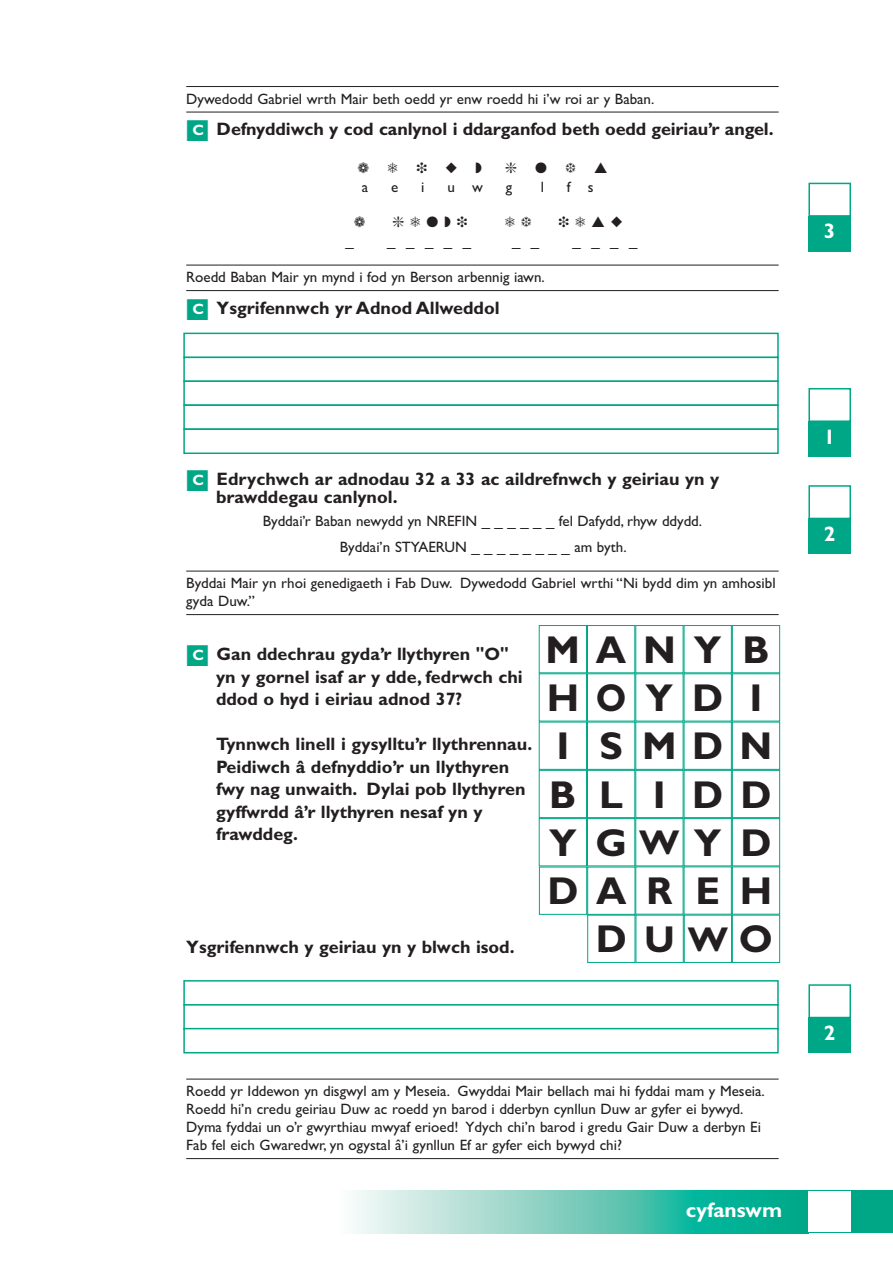
<style>
.page{position:relative;width:893px;height:1263px;background:#fff}
.page>*{position:absolute;margin:0;border:0;box-sizing:border-box;transform-origin:0 0}
.t1{font:700 39px/48.3px "Gill Sans";letter-spacing:.465em;color:#231f20}
.t2{font:700 39px/48.3px "Gill Sans";letter-spacing:.485em;color:#231f20;text-align:right}
.t3{font:700 34.5px "Gill Sans";color:#231f20}
.t4{font:700 21px "Gill Sans";color:#fff}
.t5{font:700 18px/22.5px "Gill Sans";color:#231f20}
.t6{font:15px/18px "Gill Sans";color:#231f20}
.t7{font:15px "Zapf Dingbats";color:#231f20}
.s1{color:#00a786}
.s2{font-size:15px;color:#fff}
.s3{font-size:39px}
.s4{font-size:37.5px}
.s5{font-size:34.5px}
</style>
<div class="page">
<hr style="left:186px;top:86px;width:593px;height:1px;background:#231f20">
<hr style="left:186px;top:112px;width:593px;height:1px;background:#231f20">
<hr style="left:186px;top:265px;width:593px;height:1px;background:#231f20">
<hr style="left:186px;top:290px;width:593px;height:1px;background:#231f20">
<hr style="left:186px;top:571px;width:593px;height:1px;background:#231f20">
<hr style="left:186px;top:614px;width:593px;height:1px;background:#231f20">
<hr style="left:186px;top:1079px;width:593px;height:1px;background:#231f20">
<hr style="left:186px;top:1158px;width:593px;height:1px;background:#231f20">
<div style="left:808px;top:183px;width:43px;height:34px;border:2px solid #00a786"></div>
<div style="left:808px;top:216px;width:43px;height:35px;background:#00a786"></div>
<div style="left:808px;top:984px;width:43px;height:34px;border:2px solid #00a786"></div>
<div style="left:808px;top:1017px;width:43px;height:36px;background:#00a786"></div>
<div style="left:808px;top:485px;width:43px;height:34px;border:2px solid #00a786"></div>
<div style="left:808px;top:518px;width:43px;height:36px;background:#00a786"></div>
<div style="left:808px;top:388px;width:43px;height:34px;border:2px solid #00a786"></div>
<div style="left:808px;top:421px;width:43px;height:36px;background:#00a786"></div>
<div style="left:183px;top:333px;width:596px;height:25px;border:2px solid #00a786"></div>
<div style="left:183px;top:357px;width:596px;height:25px;border:2px solid #00a786"></div>
<div style="left:183px;top:380px;width:596px;height:26px;border:2px solid #00a786"></div>
<div style="left:183px;top:404px;width:596px;height:26px;border:2px solid #00a786"></div>
<div style="left:183px;top:428px;width:596px;height:26px;border:2px solid #00a786"></div>
<div style="left:539px;top:625px;width:48px;height:48px;border:1px solid #00a786"></div>
<div style="left:587px;top:625px;width:48px;height:48px;border:1px solid #00a786"></div>
<div style="left:635px;top:625px;width:48px;height:48px;border:1px solid #00a786"></div>
<div style="left:683px;top:625px;width:49px;height:48px;border:1px solid #00a786"></div>
<div style="left:732px;top:625px;width:48px;height:48px;border:1px solid #00a786"></div>
<div style="left:539px;top:673px;width:48px;height:49px;border:1px solid #00a786"></div>
<div style="left:587px;top:673px;width:48px;height:49px;border:1px solid #00a786"></div>
<div style="left:635px;top:673px;width:48px;height:49px;border:1px solid #00a786"></div>
<div style="left:683px;top:673px;width:49px;height:49px;border:1px solid #00a786"></div>
<div style="left:732px;top:673px;width:48px;height:49px;border:1px solid #00a786"></div>
<div style="left:539px;top:722px;width:48px;height:48px;border:1px solid #00a786"></div>
<div style="left:587px;top:722px;width:48px;height:48px;border:1px solid #00a786"></div>
<div style="left:635px;top:722px;width:48px;height:48px;border:1px solid #00a786"></div>
<div style="left:683px;top:722px;width:49px;height:48px;border:1px solid #00a786"></div>
<div style="left:732px;top:722px;width:48px;height:48px;border:1px solid #00a786"></div>
<div style="left:539px;top:770px;width:48px;height:48px;border:1px solid #00a786"></div>
<div style="left:587px;top:770px;width:48px;height:48px;border:1px solid #00a786"></div>
<div style="left:635px;top:770px;width:48px;height:48px;border:1px solid #00a786"></div>
<div style="left:683px;top:770px;width:49px;height:48px;border:1px solid #00a786"></div>
<div style="left:732px;top:770px;width:48px;height:48px;border:1px solid #00a786"></div>
<div style="left:539px;top:818px;width:48px;height:48px;border:1px solid #00a786"></div>
<div style="left:587px;top:818px;width:48px;height:48px;border:1px solid #00a786"></div>
<div style="left:539px;top:867px;width:48px;height:48px;border:1px solid #00a786"></div>
<div style="left:587px;top:867px;width:48px;height:48px;border:1px solid #00a786"></div>
<div style="left:635px;top:818px;width:48px;height:48px;border:1px solid #00a786"></div>
<div style="left:683px;top:818px;width:49px;height:48px;border:1px solid #00a786"></div>
<div style="left:587px;top:915px;width:48px;height:48px;border:1px solid #00a786"></div>
<div style="left:635px;top:915px;width:49px;height:48px;border:1px solid #00a786"></div>
<div style="left:684px;top:915px;width:48px;height:48px;border:1px solid #00a786"></div>
<div style="left:732px;top:818px;width:48px;height:48px;border:1px solid #00a786"></div>
<div style="left:635px;top:866px;width:48px;height:49px;border:1px solid #00a786"></div>
<div style="left:683px;top:866px;width:49px;height:49px;border:1px solid #00a786"></div>
<div style="left:732px;top:866px;width:48px;height:49px;border:1px solid #00a786"></div>
<div style="left:732px;top:915px;width:48px;height:48px;border:1px solid #00a786"></div>
<div style="left:183px;top:980px;width:596px;height:26px;border:2px solid #00a786"></div>
<div style="left:183px;top:1004px;width:596px;height:26px;border:2px solid #00a786"></div>
<div style="left:183px;top:1028px;width:596px;height:25px;border:2px solid #00a786"></div>
<div style="left:808px;top:1191px;width:84px;height:42px;background:#00a786"></div>
<svg style="left:353px;top:1191px;width:455px;height:42px;background:#6dccbb"></svg>
<div style="left:808px;top:1191px;width:43px;height:41px;background:#fff"></div>
<p class="t6" style="left:186px;top:91px;width:470px">Dywedodd Gabriel wrth Mair beth oedd yr enw roedd hi i’w roi ar y Baban.</p>
<p class="t5" style="left:186px;top:120px;width:589px"><span class="s1">■</span><span class="s2">C</span> Defnyddiwch y cod canlynol i ddarganfod beth oedd geiriau’r angel.</p>
<p class="t7" style="left:357px;top:159px;width:126px">❁ ❅ ❉ ◆ ◗</p>
<p class="t7" style="left:505px;top:159px;width:104px">❇ ● ❆ ▲</p>
<p class="t6" style="left:362px;top:180px;width:8px">a</p>
<p class="t6" style="left:391px;top:180px;width:9px">e</p>
<p class="t6" style="left:421px;top:180px;width:5px">i</p>
<p class="t6" style="left:447px;top:180px;width:37px">u w</p>
<p class="t6" style="left:506px;top:180px;width:8px">g</p>
<p class="t6" style="left:541px;top:180px;width:5px">l</p>
<p class="t6" style="left:567px;top:180px;width:28px">f s</p>
<p class="t7" style="left:392px;top:213px;width:76px">❇❅●◗❉</p>
<p class="t7" style="left:558px;top:213px;width:66px">❉❅▲◆</p>
<p class="t6" style="left:346px;top:234px;width:10px">_</p>
<p class="t6" style="left:387px;top:234px;width:85px">_ _ _ _ _</p>
<p class="t6" style="left:512px;top:234px;width:29px">_ _</p>
<p class="t6" style="left:572px;top:234px;width:66px">_ _ _ _</p>
<p class="t6" style="left:186px;top:270px;width:360px">Roedd Baban Mair yn mynd i fod yn Berson arbennig iawn.</p>
<p class="t5" style="left:186px;top:298px;width:315px"><span class="s1">■</span><span class="s2">C</span> Ysgrifennwch yr Adnod Allweddol</p>
<p class="t5" style="left:216px;top:472px;width:505px;line-height:18px;text-indent:-30px"><span class="s1">■</span><span class="s2">C</span> Edrychwch ar adnodau 32 a 33 ac aildrefnwch y geiriau yn y brawddegau canlynol.</p>
<p class="t6" style="left:263px;top:509px;width:441px;line-height:26.5px;text-align:center">Byddai’r Baban newydd yn NREFIN _ _ _ _ _ _ fel Dafydd, rhyw ddydd.<br>Byddai’n STYAERUN _ _ _ _ _ _ _ _ am byth.</p>
<p class="t6" style="left:186px;top:576px;width:591px">Byddai Mair yn rhoi genedigaeth i Fab Duw. Dywedodd Gabriel wrthi “Ni bydd dim yn amhosibl gyda Duw.”</p>
<p class="t5" style="left:216px;top:645px;width:308px;text-indent:-30px"><span class="s1">■</span><span class="s2">C</span> Gan ddechrau gyda’r llythyren "O" yn y gornel isaf ar y dde, fedrwch chi ddod o hyd i eiriau adnod 37?</p>
<p class="t5" style="left:216px;top:735px;width:318px">Tynnwch linell i gysylltu’r llythrennau.<br>Peidiwch â defnyddio’r un llythyren fwy nag unwaith. Dylai pob llythyren gyffwrdd â’r llythyren nesaf yn y frawddeg.</p>
<h1 class="t1" style="left:546px;top:630px;width:228px">MANYB<br>HOYD I<br>I SMDN<br>BL IDD<br>Y G<br>D A</h1>
<h2 class="t3" style="left:639px;top:831px;width:84px">W <span class="s3">Y</span></h2>
<h1 class="t2" style="left:646px;top:823px;width:127px">D<br>REH</h1>
<p class="t5" style="left:186px;top:937px;width:330px">Ysgrifennwch y geiriau yn y blwch isod.</p>
<h1 class="t2" style="left:596px;top:920px;width:179px">D<span class="s4">U</span><span class="s5">W</span>O</h1>
<p class="t6" style="left:186px;top:1084px;width:580px">Roedd yr Iddewon yn disgwyl am y Meseia. Gwyddai Mair bellach mai hi fyddai mam y Meseia.<br>Roedd hi’n credu geiriau Duw ac roedd yn barod i dderbyn cynllun Duw ar gyfer ei bywyd.<br>Dyma fyddai un o’r gwyrthiau mwyaf erioed! Ydych chi’n barod i gredu Gair Duw a derbyn Ei Fab fel eich Gwaredwr, yn ogystal â’i gynllun Ef ar gyfer eich bywyd chi?</p>
<h3 class="t4" style="left:686px;top:1202px;width:98px">cyfanswm</h3>
<h3 class="t4" style="left:824px;top:224px;width:13px">3</h3>
<h3 class="t4" style="left:824px;top:429px;width:13px">1</h3>
<h3 class="t4" style="left:824px;top:527px;width:13px">2</h3>
<h3 class="t4" style="left:824px;top:1026px;width:13px">2</h3>
</div>
